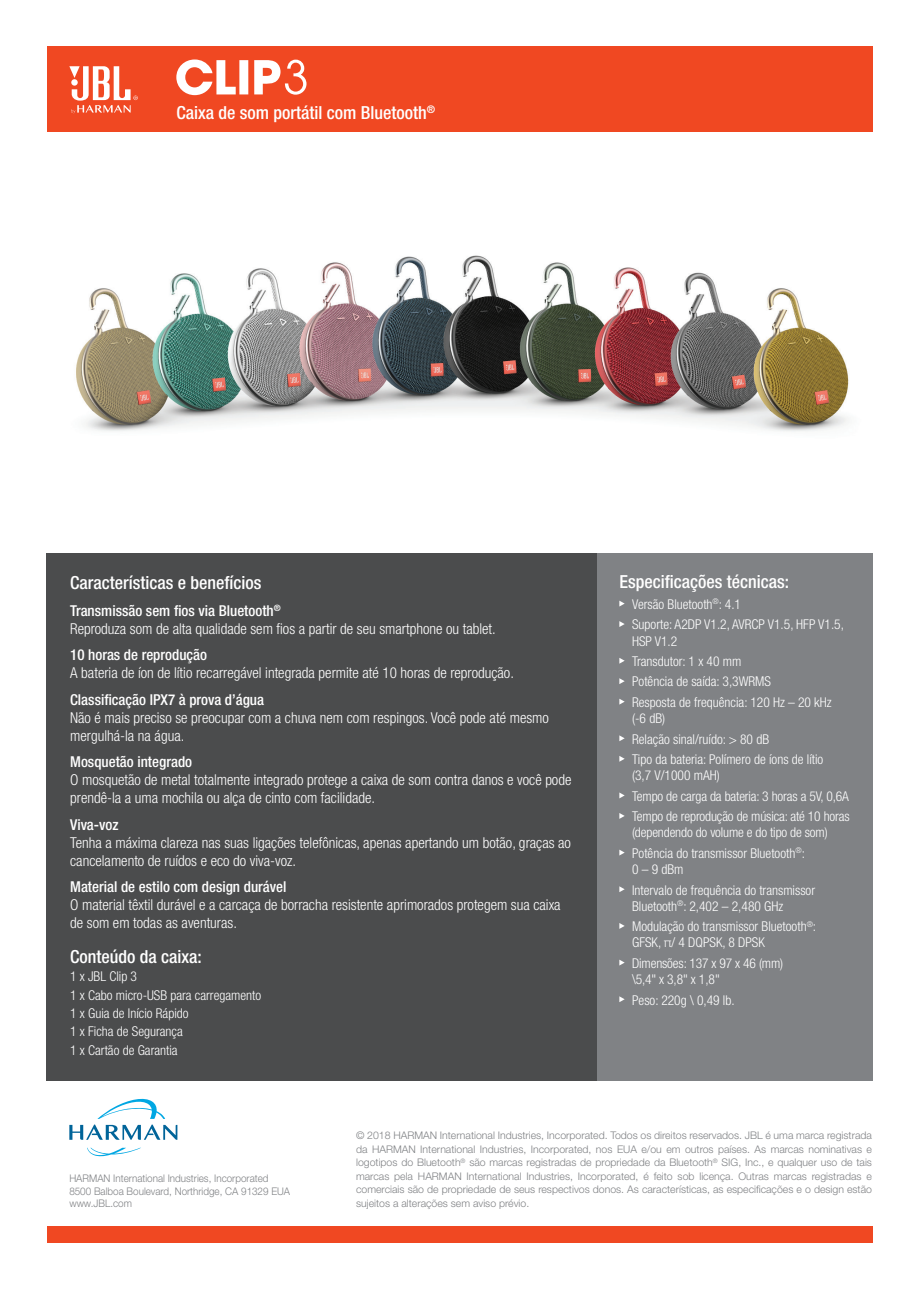
<style>
.page{position:relative;width:919px;height:1289px;background:#fff}
.page>*{position:absolute;margin:0;border:0;box-sizing:border-box;transform-origin:0 0}
.t1{font:500 condensed 18px "Helvetica Neue LT Pro";color:#fff}
.t2{font:300 condensed 15px/18px "Helvetica Neue LT Pro";color:#fff}
.t3{font:500 condensed 15px "Helvetica Neue LT Pro";color:#fff}
.t4{font:300 condensed 13.5px/20.4px "Helvetica Neue LT Pro";color:#fff}
.t5{font:300 10.5px/13.5px "Helvetica Neue LT Pro";color:#808285;text-align:justify}
.t6{font:300 10.5px/12.6px "Helvetica Neue LT Pro";color:#808285;scale:.94 1}
.s1{font-weight:500}
</style>
<div class="page">
<img style="left:76px;top:255px;width:773px;height:177px">
<div style="left:47px;top:47px;width:825px;height:85px;background:#f04822"></div>
<div style="left:47px;top:1225px;width:825px;height:17px;background:#f04822"></div>
<svg style="left:69px;top:66px;width:69px;height:47px"></svg>
<svg style="left:98px;top:1098px;width:67px;height:20px"></svg>
<svg style="left:87px;top:1147px;width:54px;height:9px"></svg>
<svg style="left:69px;top:1124px;width:108px;height:15px"></svg>
<div style="left:596px;top:553px;width:276px;height:527px;background:#808285"></div>
<svg style="left:619px;top:600px;width:5px;height:6px"></svg>
<svg style="left:619px;top:621px;width:5px;height:6px"></svg>
<svg style="left:619px;top:658px;width:5px;height:5px"></svg>
<svg style="left:619px;top:678px;width:5px;height:6px"></svg>
<svg style="left:619px;top:699px;width:5px;height:5px"></svg>
<svg style="left:619px;top:735px;width:5px;height:6px"></svg>
<svg style="left:619px;top:756px;width:5px;height:5px"></svg>
<svg style="left:619px;top:792px;width:5px;height:6px"></svg>
<svg style="left:619px;top:813px;width:5px;height:5px"></svg>
<svg style="left:619px;top:849px;width:5px;height:6px"></svg>
<svg style="left:619px;top:886px;width:5px;height:6px"></svg>
<svg style="left:619px;top:923px;width:5px;height:5px"></svg>
<svg style="left:619px;top:959px;width:5px;height:6px"></svg>
<svg style="left:619px;top:996px;width:5px;height:6px"></svg>
<div style="left:47px;top:553px;width:549px;height:527px;background:#4b4c4d"></div>
<svg style="left:176px;top:59px;width:60px;height:36px"></svg>
<div style="left:239px;top:60px;width:9px;height:34px;background:#fff"></div>
<svg style="left:254px;top:60px;width:52px;height:35px"></svg>
<h1 class="t1" style="left:176px;top:102px;width:260px">Caixa de som portátil com Bluetooth<sup>®</sup></h1>
<h1 class="t1" style="left:70px;top:572px;width:193px">Características e benefícios</h1>
<p class="t2" style="left:70px;top:601px;width:427px"><span class="s1">Transmissão sem fios via Bluetooth</span><sup>®<br></sup>Reproduza som de alta qualidade sem fios a partir de seu smartphone ou tablet.</p>
<p class="t3" style="left:70px;top:646px;width:138px">10 horas de reprodução</p>
<p class="t2" style="left:70px;top:664px;width:445px">A bateria de íon de lítio recarregável integrada permite até 10 horas de reprodução.</p>
<p class="t3" style="left:70px;top:690px;width:195px">Classificação IPX7 à prova d’água</p>
<p class="t2" style="left:70px;top:708px;width:480px">Não é mais preciso se preocupar com a chuva nem com respingos. Você pode até mesmo mergulhá-la na água.</p>
<p class="t3" style="left:70px;top:753px;width:123px">Mosquetão integrado</p>
<p class="t2" style="left:70px;top:771px;width:502px">O mosquetão de metal totalmente integrado protege a caixa de som contra danos e você pode prendê-la a uma mochila ou alça de cinto com facilidade.</p>
<p class="t3" style="left:70px;top:815px;width:50px">Viva-voz</p>
<p class="t2" style="left:70px;top:833px;width:502px">Tenha a máxima clareza nas suas ligações telefônicas, apenas apertando um botão, graças ao cancelamento de ruídos e eco do viva-voz.</p>
<p class="t3" style="left:70px;top:878px;width:218px">Material de estilo com design durável</p>
<p class="t2" style="left:70px;top:896px;width:492px">O material têxtil durável e a carcaça de borracha resistente aprimorados protegem sua caixa de som em todas as aventuras.</p>
<h1 class="t1" style="left:70px;top:945px;width:133px">Conteúdo da caixa:</h1>
<p class="t4" style="left:70px;top:967px;width:192px;line-height:18.3px">1 x JBL Clip 3<br>1 x Cabo micro-USB para carregamento<br>1 x Guia de Início Rápido<br>1 x Ficha de Segurança<br>1 x Cartão de Garantia</p>
<h1 class="t1" style="left:619px;top:571px;width:171px">Especificações técnicas:</h1>
<p class="t4" style="left:632px;top:594px;width:213px">Versão Bluetooth<sup>®</sup>: 4.1<br>Suporte: A2DP V1.2, AVRCP V1.5, HFP V1.5,</p>
<p class="t4" style="left:632px;top:630px;width:201px">HSP V1.2<br>Transdutor: 1 x 40 mm<br>Potência de saída: 3,3WRMS<br>Resposta de frequência: 120 Hz – 20 kHz</p>
<p class="t4" style="left:632px;top:708px;width:193px">(-6 dB)<br>Relação sinal/ruído: &gt; 80 dB<br>Tipo da bateria: Polímero de íons de lítio</p>
<p class="t4" style="left:632px;top:765px;width:219px">(3,7 V/1000 mAH)<br>Tempo de carga da bateria: 3 horas a 5V, 0,6A<br>Tempo de reprodução de música: até 10 horas</p>
<p class="t4" style="left:632px;top:822px;width:197px">(dependendo do volume e do tipo de som)<br>Potência do transmissor Bluetooth<sup>®</sup>:</p>
<p class="t4" style="left:632px;top:859px;width:184px">0 – 9 dBm<br>Intervalo de frequência do transmissor</p>
<p class="t4" style="left:632px;top:895px;width:185px">Bluetooth<sup>®</sup>: 2,402 – 2,480 GHz<br>Modulação do transmissor Bluetooth<sup>®</sup>:</p>
<p class="t4" style="left:632px;top:932px;width:153px">GFSK, π/ 4 DQPSK, 8 DPSK<br>Dimensões: 137 x 97 x 46 (mm)</p>
<p class="t4" style="left:632px;top:969px;width:104px">\5,4" x 3,8" x 1,8"<br>Peso: 220g \ 0,49 lb.</p>
<p class="t6" style="left:69px;top:1171px;width:236px">HARMAN International Industries, Incorporated<br>8500 Balboa Boulevard, Northridge, CA 91329 EUA www.JBL.com</p>
<p class="t5" style="left:356px;top:1128px;width:517px">© 2018 HARMAN International Industries, Incorporated. Todos os direitos reservados. JBL é uma marca registrada da HARMAN International Industries, Incorporated, nos EUA e/ou em outros países. As marcas nominativas e logotipos do Bluetooth<sup>®</sup> são marcas registradas de propriedade da Bluetooth<sup>®</sup> SIG, Inc., e qualquer uso de tais marcas pela HARMAN International Industries, Incorporated, é feito sob licença. Outras marcas registradas e comerciais são de propriedade de seus respectivos donos. As características, as especificações e o design estão sujeitos a alterações sem aviso prévio.</p>
</div>
